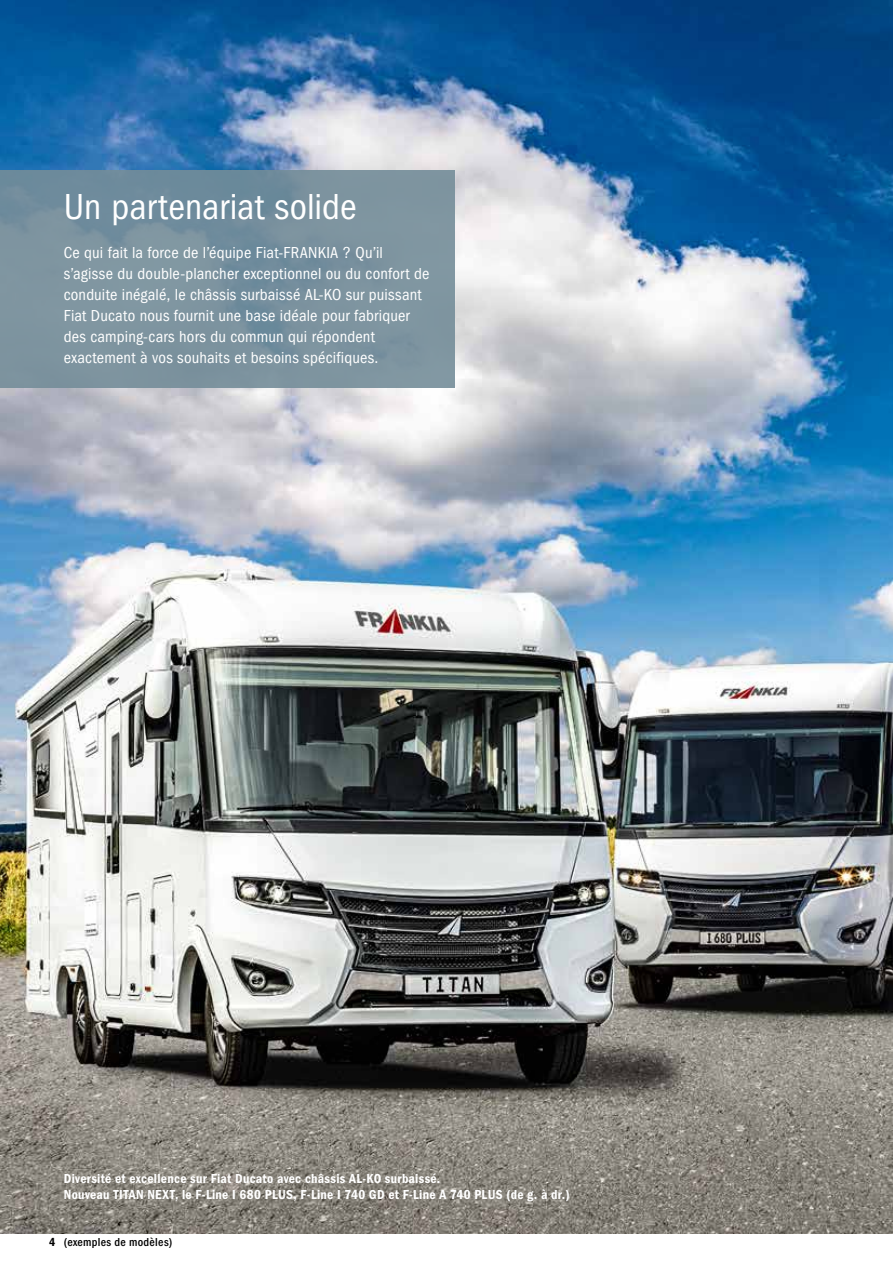
<style>
.page{position:relative;width:893px;height:1263px;background:#fff}
.page>*{position:absolute;margin:0;border:0;box-sizing:border-box;transform-origin:0 0}
.t1{font:condensed 37.5px "Franklin Gothic";color:#fff}
.t2{font:condensed 16.5px/21px "Franklin Gothic";letter-spacing:.01em;color:#fff}
.t3{font:600 condensed 13.5px/16.5px "Franklin Gothic";letter-spacing:.02em;color:#fff}
.t4{font:500 condensed 12px "Franklin Gothic";letter-spacing:.025em;color:#000}
.t5{font:600 condensed 12px "Franklin Gothic";color:#000}
</style>
<div class="page">
<img style="left:0;top:0;width:893px;height:1233px">
<div style="left:0;top:170px;width:455px;height:218px;background:linear-gradient(to bottom,#748f9e,#7f95a0)"></div>
<h1 class="t1" style="left:64px;top:186px;width:295px">Un partenariat solide</h1>
<p class="t2" style="left:64px;top:242px;width:367px">Ce qui fait la force de l’équipe Fiat-FRANKIA ? Qu’il s’agisse du double-plancher exceptionnel ou du confort de conduite inégalé, le châssis surbaissé AL-KO sur puissant Fiat Ducato nous fournit une base idéale pour fabriquer des camping-cars hors du commun qui répondent exactement à vos souhaits et besoins spécifiques.</p>
<p class="t5" style="left:49px;top:1235px;width:8px">4</p>
<p class="t3" style="left:64px;top:1170px;width:507px">Diversité et excellence sur Fiat Ducato avec châssis AL-KO surbaissé.<br>Nouveau TITAN NEXT, le F-Line I 680 PLUS, F-Line I 740 GD et F-Line A 740 PLUS (de g. à dr.)</p>
<p class="t4" style="left:64px;top:1236px;width:110px">(exemples de modèles)</p>
</div>
